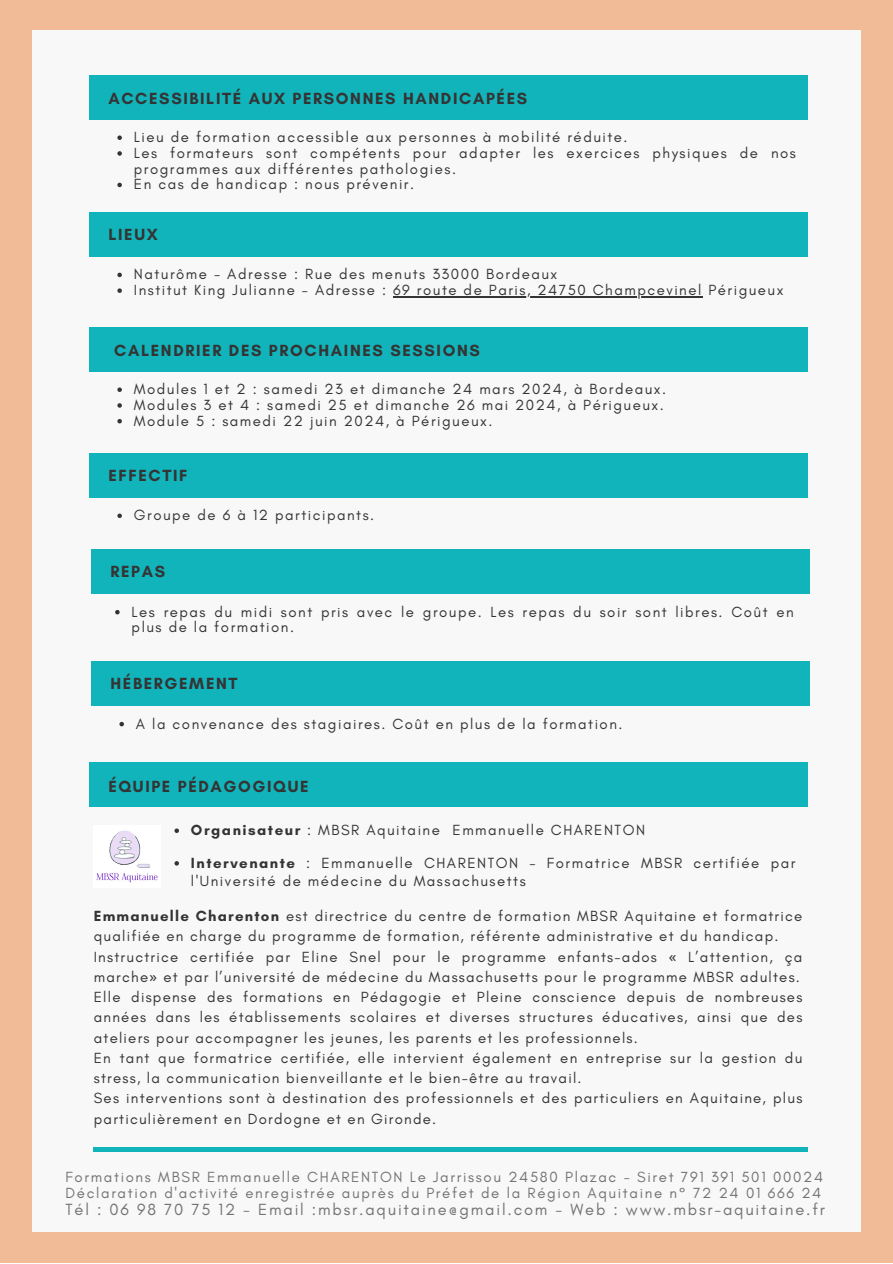
<style>
.page{position:relative;width:893px;height:1264px;background:#fff}
.page>*{position:absolute;margin:0;border:0;box-sizing:border-box;transform-origin:0 0}
.t1{font:700 16.5px "Glacial Indifference";letter-spacing:.1em;color:#343434}
.t2{font:16.5px "Glacial Indifference";letter-spacing:.11em;color:#737373}
.t3{font:15px/20.2px "Glacial Indifference";letter-spacing:.1em;color:#343434}
.t4{font:15px/20.2px "Glacial Indifference";letter-spacing:.08em;color:#343434}
.t5{font:15px "Glacial Indifference";letter-spacing:.11em;color:#737373}
.s1{font-weight:700}
.s2{font-family:"Noto Sans"}
</style>
<div class="page">
<div style="left:0;top:0;width:892px;height:1262px;background:#f1bb98"></div>
<div style="left:33px;top:30px;width:827px;height:1202px;background:#f8f8f8"></div>
<img style="left:96px;top:831px;width:62px;height:52px">
<div style="left:89px;top:212px;width:718px;height:44px;background:#12b4bb"></div>
<svg style="left:117px;top:273px;width:5px;height:4px"></svg>
<svg style="left:117px;top:288px;width:5px;height:5px"></svg>
<hr style="left:393px;top:296px;width:309px;height:1px;background:#343434">
<div style="left:89px;top:763px;width:718px;height:43px;background:#12b4bb"></div>
<svg style="left:174px;top:828px;width:5px;height:5px"></svg>
<svg style="left:174px;top:861px;width:5px;height:4px"></svg>
<div style="left:89px;top:327px;width:718px;height:44px;background:#12b4bb"></div>
<svg style="left:117px;top:387px;width:5px;height:5px"></svg>
<svg style="left:117px;top:403px;width:5px;height:5px"></svg>
<svg style="left:117px;top:419px;width:5px;height:4px"></svg>
<div style="left:89px;top:453px;width:718px;height:44px;background:#12b4bb"></div>
<svg style="left:117px;top:513px;width:5px;height:5px"></svg>
<div style="left:89px;top:75px;width:718px;height:44px;background:#12b4bb"></div>
<svg style="left:117px;top:135px;width:5px;height:5px"></svg>
<svg style="left:117px;top:151px;width:5px;height:5px"></svg>
<svg style="left:117px;top:183px;width:5px;height:4px"></svg>
<div style="left:91px;top:550px;width:718px;height:43px;background:#12b4bb"></div>
<svg style="left:115px;top:610px;width:5px;height:4px"></svg>
<div style="left:91px;top:661px;width:718px;height:44px;background:#12b4bb"></div>
<svg style="left:119px;top:722px;width:5px;height:4px"></svg>
<hr style="left:94px;top:1147px;width:713px;height:4px;background:#12b4bb">
<p class="t1" style="left:108px;top:88px;width:420px">ACCESSIBILITÉ AUX PERSONNES HANDICAPÉES</p>
<p class="t3" style="left:134px;top:127px;width:495px">Lieu de formation accessible aux personnes à mobilité réduite.</p>
<p class="t3" style="left:134px;top:145px;width:663px;line-height:15.8px">Les formateurs sont compétents pour adapter les exercices physiques de nos programmes aux différentes pathologies.</p>
<p class="t3" style="left:134px;top:174px;width:282px">En cas de handicap : nous prévenir.</p>
<p class="t1" style="left:108px;top:224px;width:51px">LIEUX</p>
<p class="t3" style="left:134px;top:264px;width:425px">Naturôme - Adresse : Rue des menuts 33000 Bordeaux</p>
<p class="t3" style="left:134px;top:280px;width:651px">Institut King Julianne - Adresse : 69 route de Paris, 24750 Champcevinel Périgueux</p>
<p class="t1" style="left:114px;top:340px;width:367px">CALENDRIER DES PROCHAINES SESSIONS</p>
<p class="t3" style="left:134px;top:379px;width:533px">Modules 1 et 2 : samedi 23 et dimanche 24 mars 2024, à Bordeaux.</p>
<p class="t3" style="left:134px;top:394px;width:531px">Modules 3 et 4 : samedi 25 et dimanche 26 mai 2024, à Périgueux.</p>
<p class="t3" style="left:134px;top:410px;width:360px">Module 5 : samedi 22 juin 2024, à Périgueux.</p>
<p class="t1" style="left:108px;top:465px;width:81px">EFFECTIF</p>
<p class="t3" style="left:134px;top:505px;width:242px">Groupe de 6 à 12 participants.</p>
<p class="t1" style="left:110px;top:561px;width:56px">REPAS</p>
<p class="t3" style="left:132px;top:603px;width:663px;line-height:15.8px">Les repas du midi sont pris avec le groupe. Les repas du soir sont libres. Coût en plus de la formation.</p>
<p class="t1" style="left:110px;top:673px;width:129px">HÉBERGEMENT</p>
<p class="t3" style="left:136px;top:713px;width:488px">A la convenance des stagiaires. Coût en plus de la formation.</p>
<p class="t1" style="left:108px;top:776px;width:202px">ÉQUIPE PÉDAGOGIQUE</p>
<p class="t3" style="left:191px;top:819px;width:455px"><span class="s1">Organisateur</span> : MBSR Aquitaine Emmanuelle CHARENTON</p>
<p class="t3" style="left:191px;top:853px;width:606px;line-height:18px"><span class="s1">Intervenante</span> : Emmanuelle CHARENTON - Formatrice MBSR certifiée par l'Université de médecine du Massachusetts</p>
<p class="t4" style="left:94px;top:905px;width:710px"><span class="s1">Emmanuelle Charenton</span> est directrice du centre de formation MBSR Aquitaine et formatrice qualifiée en charge du programme de formation, référente administrative et du handicap.</p>
<p class="t4" style="left:94px;top:946px;width:710px">Instructrice certifiée par Eline Snel pour le programme enfants-ados <span class="s2">«</span> L’attention, ça marche<span class="s2">»</span> et par l’université de médecine du Massachusetts pour le programme MBSR adultes.</p>
<p class="t3" style="left:94px;top:986px;width:710px;text-align:justify">Elle dispense des formations en Pédagogie et Pleine conscience depuis de nombreuses années dans les établissements scolaires et diverses structures éducatives, ainsi que des ateliers pour accompagner les jeunes, les parents et les professionnels.</p>
<p class="t4" style="left:94px;top:1047px;width:710px">En tant que formatrice certifiée, elle intervient également en entreprise sur la gestion du stress, la communication bienveillante et le bien-être au travail.</p>
<p class="t4" style="left:94px;top:1087px;width:710px">Ses interventions sont à destination des professionnels et des particuliers en Aquitaine, plus particulièrement en Dordogne et en Gironde.</p>
<p class="t5" style="left:65px;top:1167px;width:759px">Formations MBSR Emmanuelle CHARENTON Le Jarrissou 24580 Plazac - Siret 791 391 501 00024</p>
<p class="t5" style="left:65px;top:1183px;width:757px">Déclaration d'activité enregistrée auprès du Préfet de la Région Aquitaine n° 72 24 01 666 24</p>
<p class="t2" style="left:65px;top:1198px;width:761px">Tél : 06 98 70 75 12 - Email :mbsr.aquitaine@gmail.com - Web : www.mbsr-aquitaine.fr</p>
</div>
